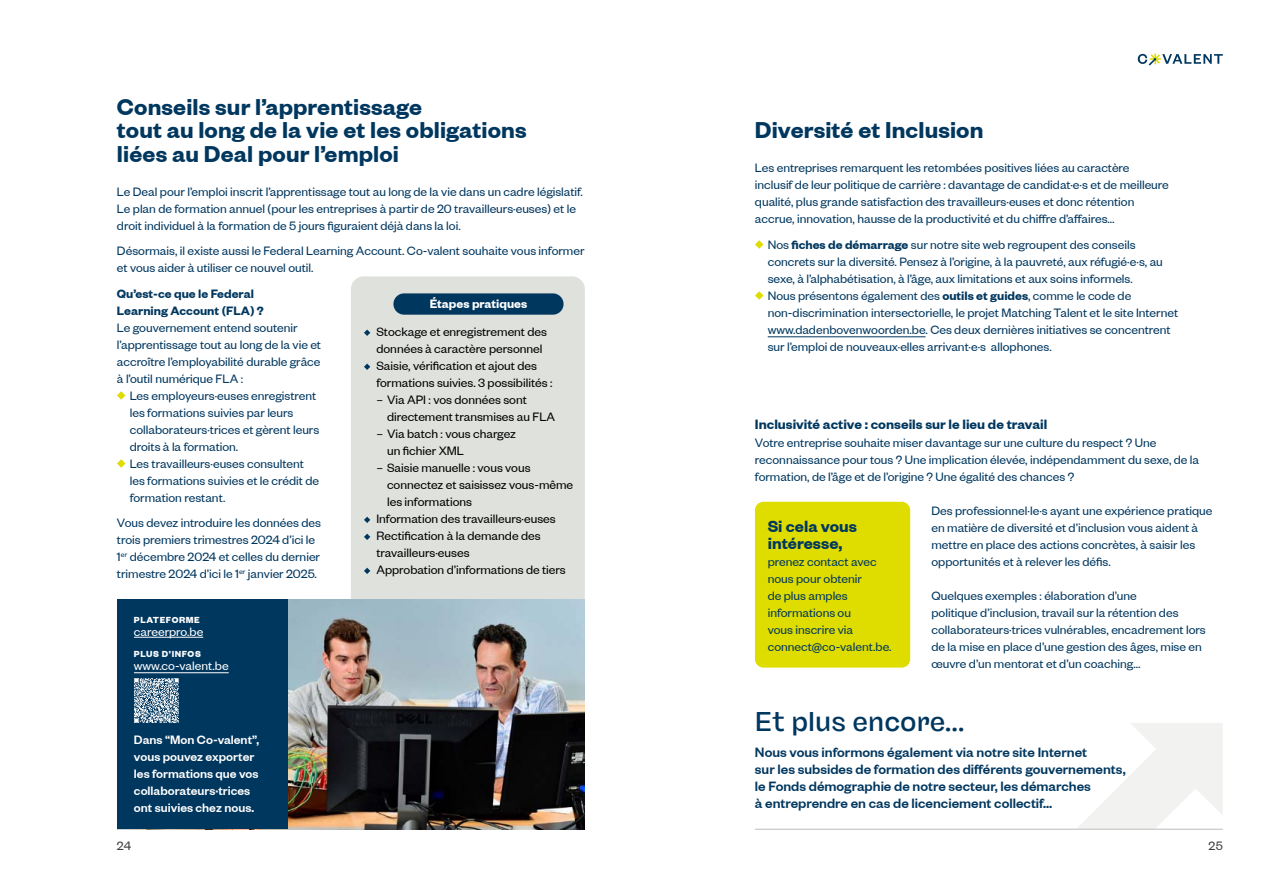
<style>
.page{position:relative;width:1276px;height:893px;background:#fff}
.page>*{position:absolute;margin:0;border:0;box-sizing:border-box;transform-origin:0 0}
.t1{font:500 27px "Covalent Geist";color:#00375f}
.t2{font:25.5px/23.4px "Co valent Grotesk Semibold";letter-spacing:.005em;color:#00375f}
.t3{font:18px/17px "Co valent Grotesk Semibold";color:#00375f}
.t4{font:500 15px/17px "Covalent Grotesk";color:#00375f}
.t5{font:15px "Co valent Grotesk Semibold";color:#00375f}
.t6{font:13.5px/17px "Co valent Grotesk Regular";color:#00375f}
.t7{font:13.5px/17px "Co valent Grotesk Regular";color:#000}
.t8{font:500 13.5px/17px "Covalent Grotesk";color:#fff}
.t9{font:13.5px/17px "Co valent Grotesk Semibold";color:#00375f}
.t10{font:13.5px "Co valent Grotesk Regular";color:#fff}
.t11{font:13.5px "Co valent Grotesk Semibold";color:#fff}
.t12{font:13.5px "Co valent Grotesk Regular";color:#3e3d40}
.t13{font:700 9.75px "Covalent Grotesk";letter-spacing:.06em;color:#fff}
.s1{font-family:"Co valent Grotesk Semibold"}
</style>
<div class="page">
<div style="left:351px;top:276px;width:234px;height:341px;background:#dee1dc;border-radius:13px"></div>
<svg style="left:1076px;top:723px;width:146px;height:106px"></svg>
<svg style="left:1137px;top:54px;width:85px;height:12px"></svg>
<hr style="left:755px;top:829px;width:467px;height:1px;background:#bbbdbe">
<svg style="left:117px;top:391px;width:8px;height:9px"></svg>
<svg style="left:117px;top:459px;width:8px;height:9px"></svg>
<hr style="left:767px;top:337px;width:158px;height:1px;background:#00375f">
<svg style="left:755px;top:240px;width:8px;height:9px"></svg>
<svg style="left:755px;top:291px;width:8px;height:9px"></svg>
<hr style="left:117px;top:829px;width:468px;height:1px;background:#bbbdbe">
<img style="left:287px;top:600px;width:298px;height:229px">
<div style="left:117px;top:600px;width:170px;height:229px;background:#00375f"></div>
<hr style="left:134px;top:637px;width:69px;height:1px;background:#fff">
<hr style="left:134px;top:672px;width:95px;height:1px;background:#fff">
<svg style="left:134px;top:678px;width:45px;height:45px;background:#859fb2"></svg>
<div style="left:393px;top:293px;width:170px;height:22px;background:#00375f;border-radius:11px"></div>
<div style="left:755px;top:502px;width:155px;height:166px;background:#dfdc00;border-radius:9px"></div>
<svg style="left:364px;top:330px;width:6px;height:6px"></svg>
<svg style="left:364px;top:364px;width:6px;height:6px"></svg>
<svg style="left:364px;top:517px;width:6px;height:6px"></svg>
<svg style="left:364px;top:534px;width:6px;height:6px"></svg>
<svg style="left:364px;top:568px;width:6px;height:6px"></svg>
<h2 class="t2" style="left:117px;top:94px;width:411px">Conseils sur l’apprentissage<br>tout au long de la vie et les obligations liées au Deal pour l’emploi</h2>
<p class="t6" style="left:117px;top:182px;width:467px">Le Deal pour l’emploi inscrit l’apprentissage tout au long de la vie dans un cadre législatif.<br>Le plan de formation annuel (pour les entreprises à partir de 20 travailleurs·euses) et le droit individuel à la formation de 5 jours figuraient déjà dans la loi.</p>
<p class="t6" style="left:117px;top:242px;width:469px">Désormais, il existe aussi le Federal Learning Account. Co-valent souhaite vous informer et vous aider à utiliser ce nouvel outil.</p>
<p class="t9" style="left:117px;top:284px;width:148px">Qu’est-ce que le Federal<br>Learning Account (FLA) ?</p>
<p class="t6" style="left:117px;top:318px;width:206px">Le gouvernement entend soutenir l’apprentissage tout au long de la vie et accroître l’employabilité durable grâce à l’outil numérique FLA :</p>
<p class="t6" style="left:130px;top:386px;width:191px">Les employeurs·euses enregistrent les formations suivies par leurs collaborateurs·trices et gèrent leurs droits à la formation.<br>Les travailleurs·euses consultent les formations suivies et le crédit de formation restant.</p>
<p class="t6" style="left:117px;top:514px;width:206px">Vous devez introduire les données des trois premiers trimestres 2024 d’ici le 1<sup>er</sup> décembre 2024 et celles du dernier trimestre 2024 d’ici le 1<sup>er</sup> janvier 2025.</p>
<p class="t11" style="left:430px;top:295px;width:99px">Étapes pratiques</p>
<p class="t7" style="left:376px;top:322px;width:177px">Stockage et enregistrement des données à caractère personnel Saisie, vérification et ajout des formations suivies. 3 possibilités :</p>
<p class="t7" style="left:387px;top:390px;width:170px;text-indent:-11px">– Via API : vos données sont directement transmises au FLA</p>
<p class="t7" style="left:387px;top:425px;width:130px;text-indent:-11px">– Via batch : vous chargez un fichier XML</p>
<p class="t7" style="left:376px;top:459px;width:156px">– Saisie manuelle : vous vous</p>
<p class="t7" style="left:387px;top:476px;width:188px">connectez et saisissez vous-même</p>
<p class="t7" style="left:387px;top:493px;width:87px">les informations</p>
<p class="t7" style="left:376px;top:510px;width:181px">Information des travailleurs·euses</p>
<p class="t7" style="left:376px;top:527px;width:166px">Rectification à la demande des</p>
<p class="t7" style="left:376px;top:544px;width:95px">travailleurs·euses</p>
<p class="t7" style="left:376px;top:561px;width:191px">Approbation d’informations de tiers</p>
<p class="t13" style="left:134px;top:614px;width:67px">PLATEFORME</p>
<p class="t10" style="left:134px;top:623px;width:71px">careerpro.be</p>
<p class="t13" style="left:134px;top:648px;width:68px">PLUS D’INFOS</p>
<p class="t10" style="left:134px;top:657px;width:96px">www.co-valent.be</p>
<p class="t8" style="left:134px;top:731px;width:127px">Dans “Mon Co-valent”, vous pouvez exporter les formations que vos collaborateurs·trices ont suivies chez nous.</p>
<h2 class="t2" style="left:755px;top:117px;width:230px">Diversité et Inclusion</h2>
<p class="t6" style="left:755px;top:159px;width:415px">Les entreprises remarquent les retombées positives liées au caractère inclusif de leur politique de carrière : davantage de candidat·e·s et de meilleure qualité, plus grande satisfaction des travailleurs·euses et donc rétention accrue, innovation, hausse de la productivité et du chiffre d’affaires…</p>
<p class="t6" style="left:767px;top:235px;width:412px">Nos <span class="s1">fiches de démarrage</span> sur notre site web regroupent des conseils concrets sur la diversité. Pensez à l’origine, à la pauvreté, aux réfugié·e·s, au sexe, à l’alphabétisation, à l’âge, aux limitations et aux soins informels.<br>Nous présentons également des <span class="s1">outils et guides</span>, comme le code de non-discrimination intersectorielle, le projet Matching Talent et le site Internet www.dadenbovenwoorden.be. Ces deux dernières initiatives se concentrent sur l’emploi de nouveaux·elles arrivant·e·s allophones.</p>
<p class="t5" style="left:755px;top:415px;width:294px">Inclusivité active : conseils sur le lieu de travail</p>
<p class="t6" style="left:755px;top:433px;width:446px">Votre entreprise souhaite miser davantage sur une culture du respect ? Une reconnaissance pour tous ? Une implication élevée, indépendamment du sexe, de la formation, de l’âge et de l’origine ? Une égalité des chances ?</p>
<p class="t6" style="left:931px;top:501px;width:282px">Des professionnel·le·s ayant une expérience pratique en matière de diversité et d’inclusion vous aident à mettre en place des actions concrètes, à saisir les opportunités et à relever les défis.</p>
<p class="t6" style="left:931px;top:586px;width:276px">Quelques exemples : élaboration d’une<br>politique d’inclusion, travail sur la rétention des collaborateurs·trices vulnérables, encadrement lors de la mise en place d’une gestion des âges, mise en œuvre d’un mentorat et d’un coaching…</p>
<h3 class="t3" style="left:767px;top:516px;width:91px">Si cela vous intéresse,</h3>
<p class="t6" style="left:767px;top:552px;width:125px">prenez contact avec nous pour obtenir<br>de plus amples informations ou<br>vous inscrire via connect@co-valent.be.</p>
<h1 class="t1" style="left:755px;top:705px;width:212px">Et plus encore…</h1>
<p class="t4" style="left:755px;top:743px;width:372px">Nous vous informons également via notre site Internet<br>sur les subsides de formation des différents gouvernements, le Fonds démographie de notre secteur, les démarches<br>à entreprendre en cas de licenciement collectif…</p>
<p class="t12" style="left:117px;top:838px;width:16px">24</p>
<p class="t12" style="left:1208px;top:838px;width:16px">25</p>
</div>
